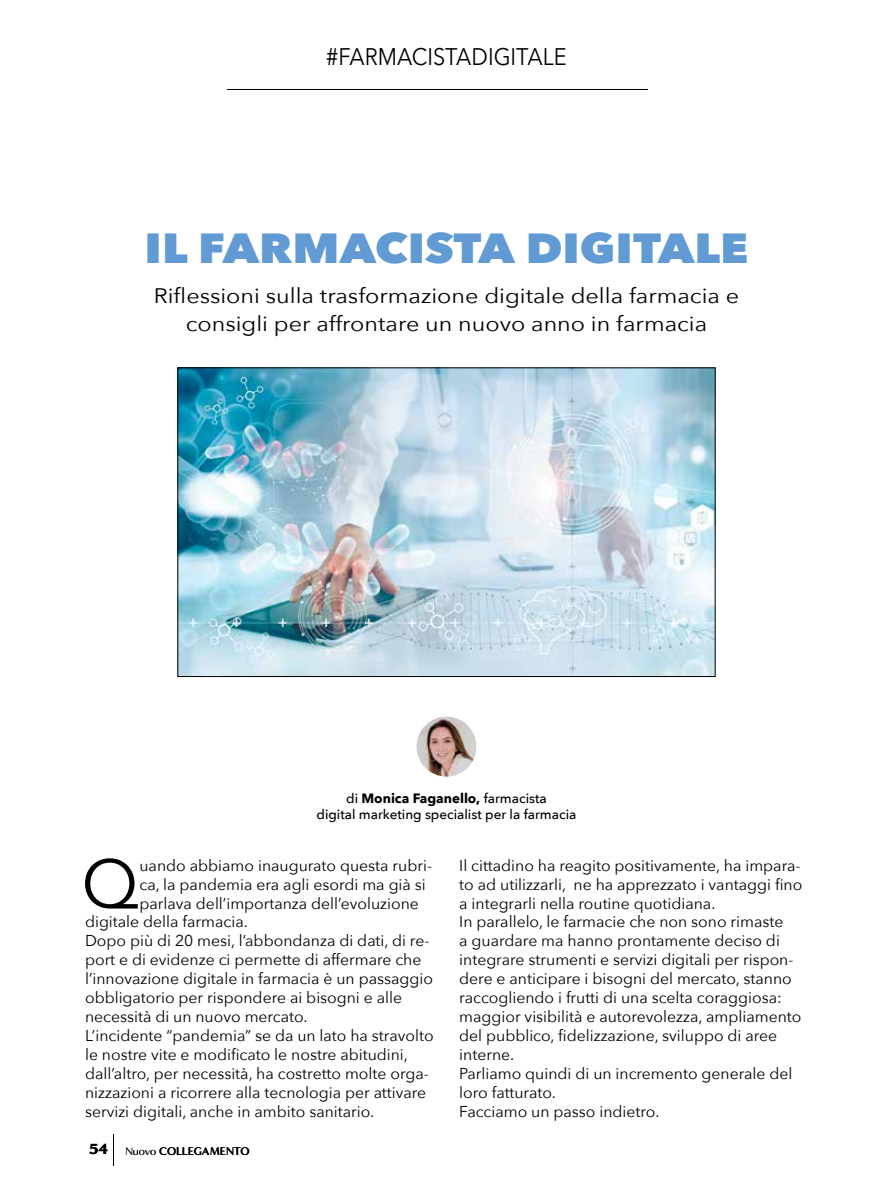
<style>
.page{position:relative;width:893px;height:1191px;background:#fff}
.page>*{position:absolute;margin:0;border:0;box-sizing:border-box;transform-origin:0 0}
.t1{font:69.15px "Avenir Next";color:#000}
.t2{font:800 42px "Avenir Next";color:#629bd3;scale:1.11 1}
.t3{font:24px "Avenir Next";color:#000;scale:.91 1}
.t4{font:21px/27.3px "Avenir Next";color:#000;text-align:center;scale:1.11 1}
.t5{font:15.75px/18.9px "Avenir Next";color:#000}
.t6{font:500 13.5px/16.2px "Avenir Next";color:#000;text-align:center}
.t7{font:700 11.4px "Minerva Modern";letter-spacing:-.015em;color:#000}
.s1{font-weight:700}
.s2{font-weight:900;font-size:15px}
.s3{font-weight:400;font-size:11.25px}
</style>
<div class="page">
<hr style="left:113px;top:1134px;width:1px;height:31px;background:#000">
<hr style="left:227px;top:89px;width:421px;height:1px;background:#000">
<img style="left:416px;top:716px;width:61px;height:61px;border-radius:30px">
<div style="left:416px;top:716px;width:61px;height:61px;border:1px solid #fff;border-radius:50%"></div>
<img style="left:180px;top:370px;width:533px;height:304px">
<h3 class="t3" style="left:326px;top:36px;width:266px">#FARMACISTADIGITALE</h3>
<h2 class="t2" style="left:145px;top:222px;width:545px">IL FARMACISTA DIGITALE</h2>
<h3 class="t4" style="left:154px;top:281px;width:529px">Riflessioni sulla trasformazione digitale della farmacia e consigli per affrontare un nuovo anno in farmacia</h3>
<p class="t6" style="left:317px;top:790px;width:261px">di <span class="s1">Monica Faganello,</span> farmacista<br>digital marketing specialist per la farmacia</p>
<h1 class="t1" style="left:81px;top:826px;width:60px">Q</h1>
<p class="t5" style="left:139px;top:855px;width:294px">uando abbiamo inaugurato questa rubri-</p>
<p class="t5" style="left:139px;top:874px;width:288px">ca, la pandemia era agli esordi ma già si</p>
<p class="t5" style="left:139px;top:893px;width:281px">parlava dell’importanza dell’evoluzione</p>
<p class="t5" style="left:85px;top:911px;width:164px">digitale della farmacia.</p>
<p class="t5" style="left:85px;top:930px;width:346px">Dopo più di 20 mesi, l’abbondanza di dati, di re-</p>
<p class="t5" style="left:85px;top:949px;width:338px">port e di evidenze ci permette di affermare che</p>
<p class="t5" style="left:85px;top:968px;width:349px">l’innovazione digitale in farmacia è un passaggio</p>
<p class="t5" style="left:85px;top:987px;width:319px">obbligatorio per rispondere ai bisogni e alle</p>
<p class="t5" style="left:85px;top:1006px;width:224px">necessità di un nuovo mercato.</p>
<p class="t5" style="left:85px;top:1025px;width:350px">L’incidente “pandemia” se da un lato ha stravolto</p>
<p class="t5" style="left:85px;top:1044px;width:324px">le nostre vite e modificato le nostre abitudini,</p>
<p class="t5" style="left:85px;top:1063px;width:345px">dall’altro, per necessità, ha costretto molte orga-</p>
<p class="t5" style="left:85px;top:1082px;width:343px">nizzazioni a ricorrere alla tecnologia per attivare</p>
<p class="t5" style="left:85px;top:1100px;width:291px">servizi digitali, anche in ambito sanitario.</p>
<p class="t7" style="left:89px;top:1144px;width:162px"><span class="s2">54</span> <span class="s3">Nuovo</span> COLLEGAMENTO</p>
<p class="t5" style="left:459px;top:855px;width:345px">Il cittadino ha reagito positivamente, ha impara&shy;to ad utilizzarli, ne ha apprezzato i vantaggi fino a integrarli nella routine quotidiana.<br>In parallelo, le farmacie che non sono rimaste<br>a guardare ma hanno prontamente deciso di integrare strumenti e servizi digitali per rispon&shy;dere e anticipare i bisogni del mercato, stanno raccogliendo i frutti di una scelta coraggiosa: maggior visibilità e autorevolezza, ampliamento del pubblico, fidelizzazione, sviluppo di aree interne.<br>Parliamo quindi di un incremento generale del loro fatturato.<br>Facciamo un passo indietro.</p>
</div>
